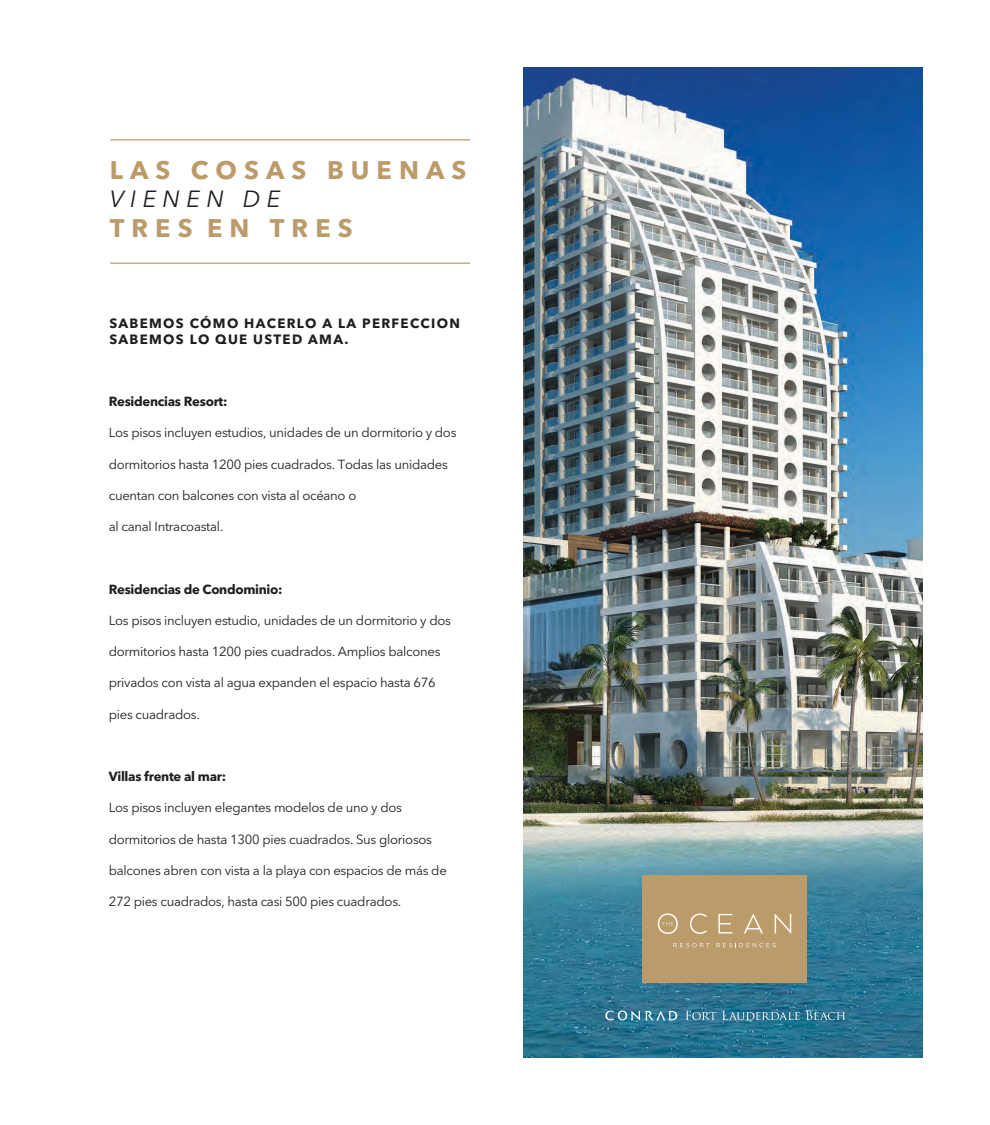
<style>
.page{position:relative;width:990px;height:1125px;background:#fff}
.page>*{position:absolute;margin:0;border:0;box-sizing:border-box;transform-origin:0 0}
.t1{font:700 25.25px "Avenir Next LT Pro";letter-spacing:.28em;color:#bc9b6a}
.t2{font:italic 23.25px "Avenir Next LT Pro";letter-spacing:.28em;color:#221e1f}
.t3{font:700 13.38px/16px "Avenir Next LT Pro";letter-spacing:.095em;color:#221e1f}
.t4{font:13.12px "Avenir Next LT Pro";letter-spacing:-.02em;color:#221e1f}
.t5{font:700 13.12px "Avenir Next LT Pro";letter-spacing:-.02em;color:#221e1f}
</style>
<div class="page">
<img style="left:523px;top:67px;width:400px;height:990px">
<hr style="left:111px;top:139px;width:359px;height:1px;background:#bc9b6a">
<hr style="left:110px;top:263px;width:360px;height:1px;background:#bc9b6a">
<div style="left:642px;top:875px;width:165px;height:108px;background:#bc9b6a"></div>
<svg style="left:673px;top:943px;width:36px;height:4px"></svg>
<svg style="left:716px;top:943px;width:60px;height:4px"></svg>
<svg style="left:690px;top:913px;width:17px;height:21px"></svg>
<svg style="left:718px;top:914px;width:14px;height:19px"></svg>
<svg style="left:744px;top:914px;width:19px;height:19px"></svg>
<svg style="left:775px;top:914px;width:16px;height:19px"></svg>
<svg style="left:658px;top:913px;width:20px;height:21px"></svg>
<svg style="left:605px;top:1011px;width:72px;height:10px"></svg>
<svg style="left:686px;top:1011px;width:30px;height:9px"></svg>
<svg style="left:722px;top:1011px;width:78px;height:9px"></svg>
<svg style="left:806px;top:1011px;width:39px;height:9px"></svg>
<h1 class="t1" style="left:110px;top:159px;width:358px">LAS COSAS BUENAS</h1>
<h2 class="t2" style="left:110px;top:185px;width:172px">VIENEN DE</h2>
<h1 class="t1" style="left:110px;top:217px;width:245px">TRES EN TRES</h1>
<p class="t3" style="left:109px;top:317px;width:352px">SABEMOS CÓMO HACERLO A LA PERFECCION<br>SABEMOS LO QUE USTED AMA.</p>
<p class="t5" style="left:109px;top:396px;width:120px">Residencias Resort:</p>
<p class="t4" style="left:109px;top:428px;width:349px">Los pisos incluyen estudios, unidades de un dormitorio y dos</p>
<p class="t4" style="left:109px;top:459px;width:341px">dormitorios hasta 1200 pies cuadrados. Todas las unidades</p>
<p class="t4" style="left:109px;top:490px;width:249px">cuentan con balcones con vista al océano o</p>
<p class="t4" style="left:109px;top:521px;width:116px">al canal Intracoastal.</p>
<p class="t5" style="left:109px;top:583px;width:175px">Residencias de Condominio:</p>
<p class="t4" style="left:109px;top:615px;width:344px">Los pisos incluyen estudio, unidades de un dormitorio y dos</p>
<p class="t4" style="left:109px;top:646px;width:333px">dormitorios hasta 1200 pies cuadrados. Amplios balcones</p>
<p class="t4" style="left:109px;top:678px;width:328px">privados con vista al agua expanden el espacio hasta 676</p>
<p class="t4" style="left:109px;top:709px;width:93px">pies cuadrados.</p>
<p class="t5" style="left:109px;top:771px;width:119px">Villas frente al mar:</p>
<p class="t4" style="left:109px;top:803px;width:295px">Los pisos incluyen elegantes modelos de uno y dos</p>
<p class="t4" style="left:109px;top:834px;width:325px">dormitorios de hasta 1300 pies cuadrados. Sus gloriosos</p>
<p class="t4" style="left:109px;top:865px;width:340px">balcones abren con vista a la playa con espacios de más de</p>
<p class="t4" style="left:109px;top:896px;width:294px">272 pies cuadrados, hasta casi 500 pies cuadrados.</p>
</div>
